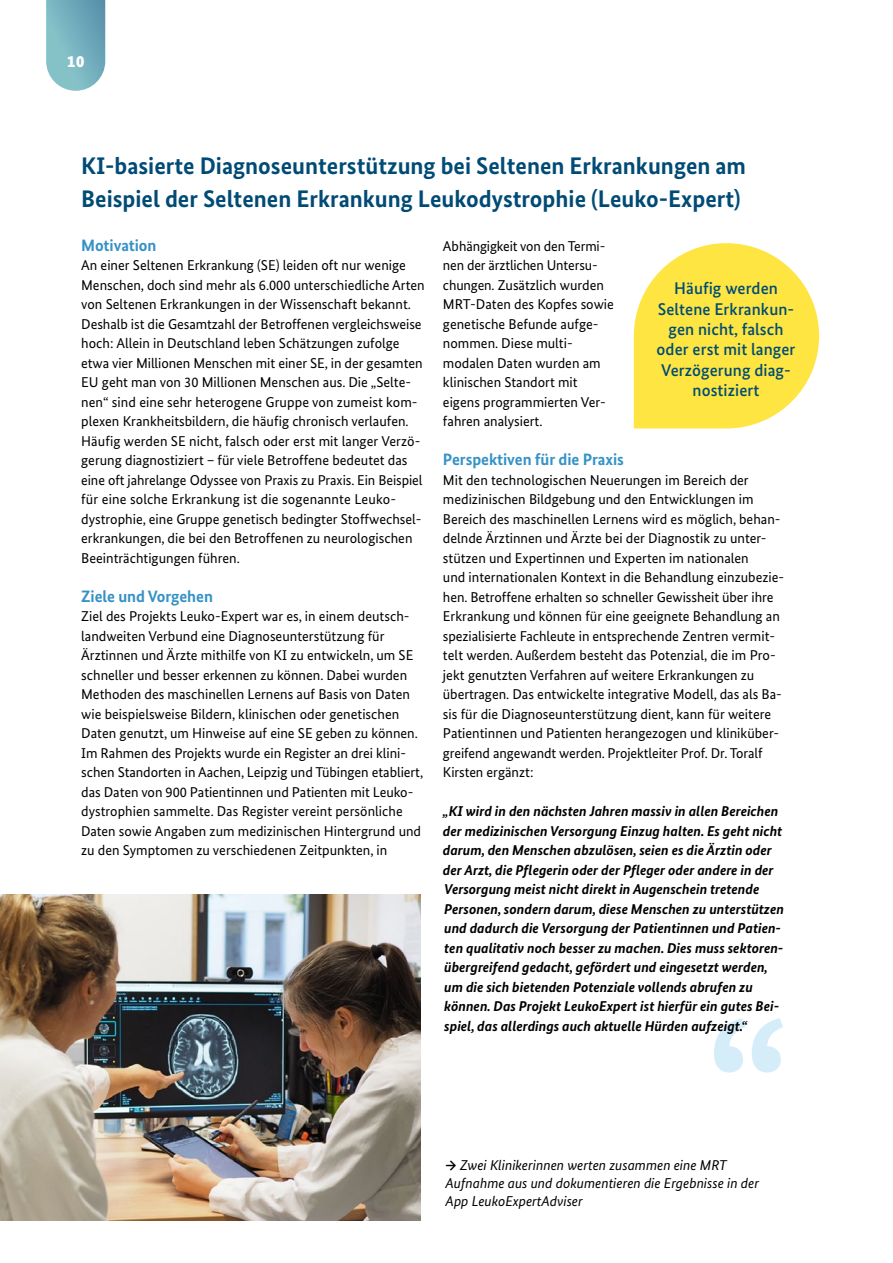
<style>
.page{position:relative;width:893px;height:1263px;background:#fff}
.page>*{position:absolute;margin:0;border:0;box-sizing:border-box;transform-origin:0 0}
.H2_16pt{font:700 24px/33px "Bundes Sans";color:#004b75}
.Sprechblase{font:500 16.95px/20.4px "Bundes Sans";letter-spacing:.005em;color:#004b75;text-align:center}
.t1{font:700 16.5px "Bundes Sans";letter-spacing:-.005em;color:#3592c6}
.t2{font:900 16.5px "Bundes Sans";color:#fff}
.P_Fließtext{font:14.25px/19.5px "Bundes Sans";color:#000}
.P_Fließtext-2{font:italic 700 14.25px/19.5px "Bundes Sans";color:#000}
.P_-_Bildunterschrift{font:italic 14.25px/18px "Bundes Sans";color:#000}
.s1{font-weight:700;font-style:normal}
</style>
<div class="page">
<svg style="left:46px;top:0;width:59px;height:91px;background:#7fb7c3"></svg>
<svg style="left:714px;top:1018px;width:69px;height:54px"></svg>
<img style="left:0;top:894px;width:420px;height:326px">
<svg style="left:634px;top:243px;width:185px;height:185px"></svg>
<p class="t2" style="left:67px;top:51px;width:19px">10</p>
<h2 class="H2_16pt" style="left:81px;top:149px;width:666px">KI-basierte Diagnoseunterstützung bei Seltenen Erkrankungen am<br>Beispiel der Seltenen Erkrankung Leukodystrophie (Leuko-Expert)</h2>
<h3 class="t1" style="left:81px;top:235px;width:77px">Motivation</h3>
<p class="P_Fließtext" style="left:81px;top:255px;width:345px">An einer Seltenen Erkrankung (SE) leiden oft nur wenige Menschen, doch sind mehr als 6.000 unterschiedliche Arten von Seltenen Erkrankungen in der Wissenschaft bekannt.<br>Deshalb ist die Gesamtzahl der Betroffenen vergleichsweise hoch: Allein in Deutschland leben Schätzungen zufolge etwa vier Millionen Menschen mit einer SE, in der gesamten EU geht man von 30 Millionen Menschen aus. Die „Selte&shy;nen“ sind eine sehr heterogene Gruppe von zumeist kom&shy;plexen Krankheitsbildern, die häufig chronisch verlaufen.<br>Häufig werden SE nicht, falsch oder erst mit langer Verzö&shy;gerung diagnostiziert – für viele Betroffene bedeutet das eine oft jahrelange Odyssee von Praxis zu Praxis. Ein Beispiel für eine solche Erkrankung ist die sogenannte Leuko&shy;dystrophie, eine Gruppe genetisch beding ter Stoffwechsel&shy;erkrankungen, die bei den Betrof fenen zu neurologischen Beeinträchtigungen führen.</p>
<h3 class="t1" style="left:81px;top:586px;width:133px">Ziele und Vorgehen</h3>
<p class="P_Fließtext" style="left:81px;top:606px;width:343px">Ziel des Projekts Leuko-Expert war es, in einem deutsch&shy;landweiten Verbund eine Diagnoseunterstützung für Ärztinnen und Ärzte mithilfe von KI zu entwickeln, um SE schneller und besser erkennen zu können. Dabei wurden Methoden des maschinellen Lernens auf Basis von Daten wie beispielsweise Bildern, klinischen oder genetischen Daten genutzt, um Hinweise auf eine SE geben zu können.<br>Im Rahmen des Projekts wurde ein Register an drei klini&shy;schen Standorten in Aachen, Leipzig und Tübingen etabliert, das Daten von 900 Patientinnen und Patienten mit Leuko&shy;dystrophien sammelte. Das Register vereint per sön liche Daten sowie Angaben zum medizinischen Hintergrund und zu den Symptomen zu verschiedenen Zeitpunkten, in</p>
<p class="P_Fließtext" style="left:443px;top:236px;width:172px">Abhängigkeit von den Termi&shy;nen der ärztlichen Untersu&shy;chungen. Zusätzlich wurden<br>MRT-Daten des Kopfes sowie genetische Befunde aufge&shy;nommen. Diese multi&shy;modalen Daten wurden am klinischen Standort mit eigens programmierten Ver&shy;fahren analysiert.</p>
<h3 class="t1" style="left:443px;top:450px;width:182px">Perspektiven für die Praxis</h3>
<p class="P_Fließtext" style="left:443px;top:470px;width:343px">Mit den technolo gischen Neuerungen im Bereich der medizinischen Bildgebung und den Entwicklungen im Bereich des maschinellen Lernens wird es möglich, behan&shy;delnde Ärztinnen und Ärzte bei der Diagnostik zu unter&shy;stützen und Expertinnen und Experten im nationalen<br>und internationalen Kontext in die Behandlung einzubezie&shy;hen. Betroffene erhalten so schneller Gewissheit über ihre Erkrankung und können für eine geeignete Behandlung an spezialisierte Fachleute in entsprechende Zentren vermit&shy;telt werden. Außerdem besteht das Potenzial, die im Pro&shy;jekt genutzten Verfahren auf weitere Erkrankungen zu übertragen. Das entwickelte int egrative Modell, das als Ba&shy;sis für die Diagnoseunterstützung dient, kann für weitere Patientinnen und Patienten herangezogen und klinik über&shy;greifend angewandt werden. Projektleiter Prof. Dr. Toralf Kirsten ergänzt:</p>
<p class="P_Fließtext-2" style="left:443px;top:801px;width:343px">„KI wird in den nächsten Jahren massiv in allen Bereichen der medizinischen Versorgung Einzug halten. Es geht nicht darum, den Menschen abzu lösen, seien es die Ärztin oder der Arzt, die Pflegerin oder der Pfleger oder andere in der Versorgung meist nicht direkt in Augenschein tretende Personen, sondern darum, diese Menschen zu unterstützen und dadurch die Versorgung der Patientinnen und Patien&shy;ten qualitativ noch besser zu machen. Dies muss sektoren&shy;übergreifend gedacht, gefördert und eingesetzt werden, um die sich bietenden Potenziale vollends abrufen zu können. Das Projekt LeukoExpert ist hierfür ein gutes Bei&shy;spiel, das allerdings auch aktuelle Hürden aufzeigt.“</p>
<p class="Sprechblase" style="left:657px;top:278px;width:140px">Häufig werden<br>Seltene Erkrankun&shy;gen nicht, falsch oder erst mit langer<br>Verzögerung diag&shy;nostiziert</p>
<p class="P_-_Bildunterschrift" style="left:446px;top:1156px;width:315px"><span class="s1">→</span> Zwei Klinikerinnen werten zusammen eine MRT<br>Auf nahme aus und dokumentieren die Ergebnisse in der<br>App LeukoExpertAdviser</p>
</div>
